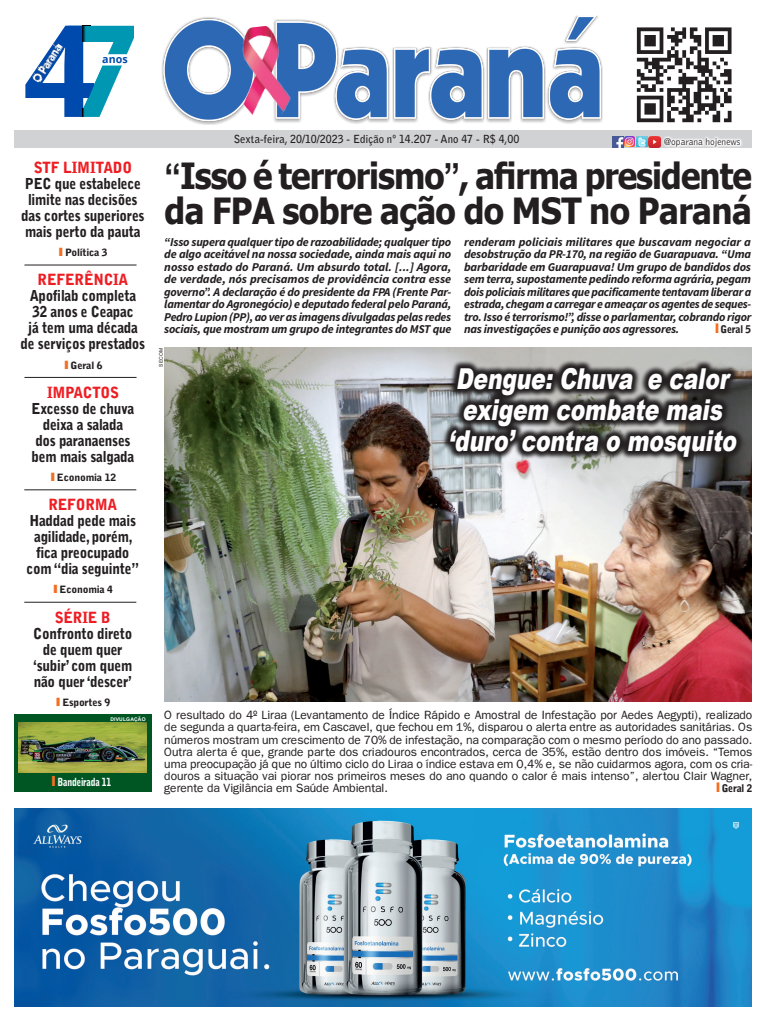
<style>
.page{position:relative;width:766px;height:1021px;background:#fff}
.page>*{position:absolute;margin:0;border:0;box-sizing:border-box;transform-origin:0 0}
.t1{font:700 127.8px "Open Sans";color:#004aad}
.Título_Principal{font:700 36px "Tahoma";letter-spacing:-.03em;color:#231f20;scale:.91 1}
.Título_Principal-2{font:700 36px "Tahoma";letter-spacing:-.03em;color:#231f20;scale:.92 1}
.SOBREFOTO_AMARELO{font:italic 900 28.8px "Arial";color:#fff;scale:.75 1}
.texto_titinho{font:900 15.4px "Bell Gothic Std";letter-spacing:-.02em;color:#ee1d23;scale:.95 1}
.texto_titinho-2{font:900 15px "Bell Gothic Std";letter-spacing:-.02em;color:#231f20;scale:.91 1}
.novo_texto_manchete{font:italic 700 12px/12.5px "Source Sans Pro";letter-spacing:-.02em;color:#231f20;text-align:justify}
.TEXTO_COLUNA{font:12px/12.2px "Franklin Gothic";color:#231f20;text-align:justify}
.data{font:700 11.1px "Bell Gothic Std";color:#231f20;scale:.96 1}
.OLHO{font:900 11.1px "Bell Gothic Std";letter-spacing:-.02em;color:#fff;scale:.79 1}
.t2{font:700 10.7px "Open Sans";color:#004aad}
.OLHO-2{font:900 10.6px "Bell Gothic Std";letter-spacing:-.02em;color:#231f20;scale:.95 1}
.t3{font:900 10px "Bell Gothic Std";letter-spacing:-.02em;color:#231f20;scale:1.05 1}
.t4{font:300 9.7px "Bell Gothic Std";color:#231f20;scale:.96 1}
.Crédito{font:700 5px "Arial";letter-spacing:.035em;color:#fff}
.CREDITO{font:5px "Arial";letter-spacing:.035em;color:#231f20}
.s1{color:#0097b2}
.s2{font-size:11.2px;color:#f36e21}
.s3{font-size:13.7px;color:#f36e21}
.s4{font-family:"Arial"}
.s5{font-size:13px;color:#f36e21}
</style>
<div class="page">
<img style="left:164px;top:347px;width:587px;height:355px">
<div style="left:14px;top:130px;width:737px;height:17px;background:#d1d2d4"></div>
<svg style="left:661px;top:136px;width:81px;height:12px"></svg>
<img style="left:161px;top:15px;width:442px;height:109px">
<img style="left:636px;top:27px;width:96px;height:96px">
<svg style="left:612px;top:136px;width:48px;height:11px"></svg>
<img style="left:83px;top:26px;width:3px;height:16px">
<svg style="left:83px;top:65px;width:36px;height:52px"></svg>
<img style="left:32px;top:43px;width:30px;height:40px">
<img style="left:221px;top:23px;width:83px;height:101px">
<svg style="left:441px;top:359px;width:304px;height:106px;background:#545353"></svg>
<div style="left:14px;top:714px;width:138px;height:77px;background:#005623"></div>
<img style="left:19px;top:722px;width:127px;height:50px">
<img style="left:14px;top:808px;width:737px;height:198px">
<hr style="left:24px;top:264px;width:112px;height:1px;background:#231f20">
<hr style="left:24px;top:377px;width:112px;height:1px;background:#231f20">
<hr style="left:24px;top:489px;width:112px;height:1px;background:#231f20">
<hr style="left:24px;top:601px;width:112px;height:1px;background:#231f20">
<p class="t1" style="left:23px;top:-20px;width:116px">4<span class="s1">7</span></p>
<p class="t2" style="left:102px;top:52px;width:27px">anos</p>
<p class="texto_titinho" style="left:34px;top:158px;width:105px">STF LIMITADO</p>
<p class="texto_titinho-2" style="left:25px;top:175px;width:129px">PEC que estabelece</p>
<p class="texto_titinho-2" style="left:28px;top:191px;width:122px">limite nas decisões</p>
<p class="texto_titinho-2" style="left:21px;top:207px;width:137px">das cortes superiores</p>
<p class="texto_titinho-2" style="left:25px;top:223px;width:129px">mais perto da pauta</p>
<p class="t3" style="left:58px;top:247px;width:49px"><span class="s2">l</span>Política 3</p>
<p class="texto_titinho" style="left:38px;top:271px;width:97px">REFERÊNCIA</p>
<p class="texto_titinho-2" style="left:30px;top:287px;width:118px">Apofilab completa</p>
<p class="texto_titinho-2" style="left:32px;top:303px;width:113px">32 anos e Ceapac</p>
<p class="texto_titinho-2" style="left:28px;top:319px;width:122px">já tem uma década</p>
<p class="texto_titinho-2" style="left:21px;top:335px;width:138px">de serviços prestados</p>
<p class="t3" style="left:63px;top:359px;width:39px"><span class="s2">l</span>Geral 6</p>
<p class="texto_titinho" style="left:47px;top:383px;width:77px">IMPACTOS</p>
<p class="texto_titinho-2" style="left:32px;top:399px;width:114px">Excesso de chuva</p>
<p class="texto_titinho-2" style="left:43px;top:415px;width:90px">deixa a salada</p>
<p class="texto_titinho-2" style="left:35px;top:431px;width:106px">dos paranaenses</p>
<p class="texto_titinho-2" style="left:32px;top:447px;width:114px">bem mais salgada</p>
<p class="t3" style="left:50px;top:471px;width:65px"><span class="s2">l</span>Economia 12</p>
<p class="texto_titinho" style="left:48px;top:495px;width:74px">REFORMA</p>
<p class="texto_titinho-2" style="left:29px;top:512px;width:119px">Haddad pede mais</p>
<p class="texto_titinho-2" style="left:34px;top:528px;width:110px">agilidade, porém,</p>
<p class="texto_titinho-2" style="left:36px;top:544px;width:104px">fica preocupado</p>
<p class="texto_titinho-2" style="left:27px;top:560px;width:125px">com “dia seguinte”</p>
<p class="t3" style="left:52px;top:584px;width:59px"><span class="s2">l</span>Economia 4</p>
<p class="texto_titinho" style="left:55px;top:608px;width:60px">SÉRIE B</p>
<p class="texto_titinho-2" style="left:33px;top:624px;width:110px">Confronto direto</p>
<p class="texto_titinho-2" style="left:43px;top:640px;width:89px">de quem quer</p>
<p class="texto_titinho-2" style="left:33px;top:656px;width:110px">‘subir’ com quem</p>
<p class="texto_titinho-2" style="left:34px;top:672px;width:109px">não quer ‘descer’</p>
<p class="t3" style="left:55px;top:696px;width:54px"><span class="s2">l</span>Esportes 9</p>
<p class="Crédito" style="left:110px;top:716px;width:37px">DIVULGAÇÃO</p>
<p class="OLHO" style="left:51px;top:775px;width:78px"><span class="s3">l</span>Bandeirada 11</p>
<p class="data" style="left:234px;top:132px;width:299px">Sexta-feira, 20/10/2023 - Edição nº 14.207 - Ano 47 - R$ 4,00</p>
<p class="t4" style="left:663px;top:137px;width:81px">@oparana hojenews</p>
<p class="Título_Principal" style="left:164px;top:151px;width:647px"><span class="s4">“</span>Isso é terrorismo<span class="s4">”</span>, afirma presidente</p>
<p class="Título_Principal-2" style="left:164px;top:186px;width:639px">da FPA sobre ação do MST no Paraná</p>
<p class="novo_texto_manchete" style="left:164px;top:235px;width:288px">“Isso supera qualquer tipo de razoabilidade; qualquer tipo de algo aceitável na nossa sociedade, ainda mais aqui no nosso estado do Paraná. Um absurdo total. [...] Agora, de verdade, nós precisamos de providência contra esse governo”. A declaração é do presidente da FPA (Frente Par&shy;lamentar do Agronegócio) e deputado federal pelo Paraná, Pedro Lupion (PP), ao ver as imagens divulgadas pelas redes sociais, que mostram um grupo de integrantes do MST que</p>
<p class="novo_texto_manchete" style="left:464px;top:235px;width:289px">renderam policiais militares que buscavam negociar a desobstrução da PR-170, na região de Guarapuava. “Uma barbaridade em Guarapuava! Um grupo de bandidos dos sem terra, supostamente pedindo reforma agrária, pegam dois policiais militares que pacificamente tentavam liberar a estrada, chegam a carregar e ameaçar os agentes de seques&shy;tro. Isso é terrorismo!”, disse o parlamentar, cobrando rigor nas investigações e punição aos agressores.</p>
<p class="OLHO-2" style="left:714px;top:323px;width:40px"><span class="s5">l</span>Geral 5</p>
<p class="SOBREFOTO_AMARELO" style="left:455px;top:358px;width:373px">Dengue:Chuva e calor</p>
<p class="SOBREFOTO_AMARELO" style="left:462px;top:389px;width:356px">exigem combate mais</p>
<p class="SOBREFOTO_AMARELO" style="left:448px;top:420px;width:393px">‘duro’contra o mosquito</p>
<p class="CREDITO" style="left:158px;top:367px;width:21px;rotate:-90deg">SECOM</p>
<p class="TEXTO_COLUNA" style="left:164px;top:708px;width:589px">O resultado do 4º Liraa (Levantamento de Índice Rápido e Amostral de Infestação por Aedes Aegypti), realizado de segunda a quarta-feira, em Cascavel, que fechou em 1%, disparou o alerta entre as autoridades sanitárias. Os números mostram um crescimento de 70% de infestação, na comparação com o mesmo período do ano passado.<br>Outra alerta é que, grande parte dos criadouros encontrados, cerca de 35%, estão dentro dos imóveis. “Temos uma preocupação já que no último ciclo do Liraa o índice estava em 0,4% e, se não cuidarmos agora, com os cria&shy;douros a situação vai piorar nos primeiros meses do ano quando o calor é mais intenso”, alertou Clair Wagner, gerente da Vigilância em Saúde Ambiental.</p>
<p class="OLHO-2" style="left:715px;top:782px;width:40px"><span class="s5">l</span>Geral 2</p>
</div>
